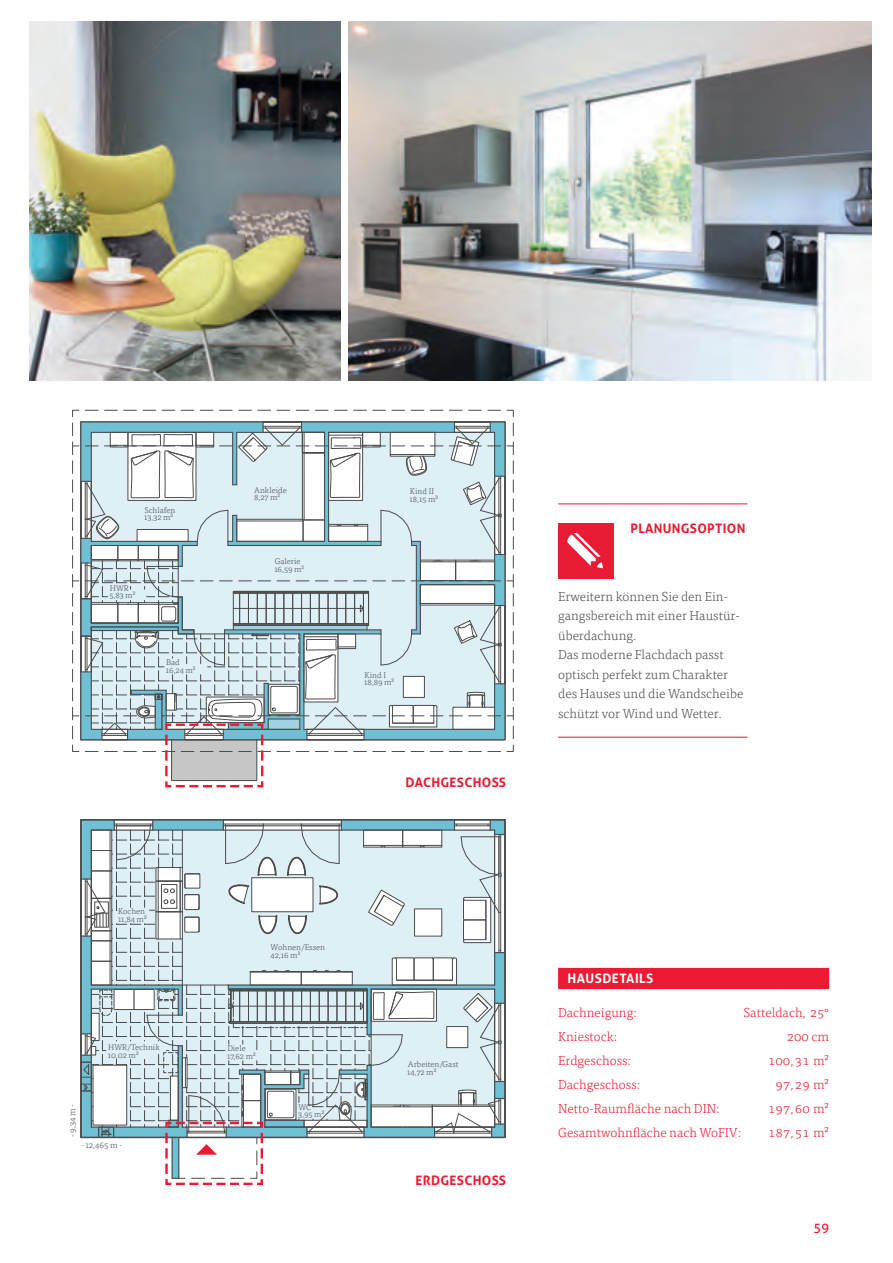
<style>
.page{position:relative;width:893px;height:1263px;background:#fff}
.page>*{position:absolute;margin:0;border:0;box-sizing:border-box;transform-origin:0 0}
.t1{font:300 13.05px/19.5px "Tisa Pro";color:#4b4c4d}
.t2{font:300 13.05px "Tisa Pro";color:#ed1a33}
.t3{font:700 13.05px "Aller";letter-spacing:.025em;color:#ed1a33}
.t4{font:700 13.05px "Aller";letter-spacing:.035em;color:#fff}
.t5{font:13.05px "Aller";color:#ed1a33}
.t6{font:300 8.55px "Tisa Pro";color:#4b4c4d}
.t7{font:300 8.25px/7.6px "Tisa Pro";color:#4b4c4d}
</style>
<div class="page">
<img style="left:349px;top:21px;width:523px;height:360px">
<img style="left:30px;top:21px;width:310px;height:360px">
<div style="left:558px;top:968px;width:271px;height:21px;background:#ed1a33"></div>
<svg style="left:72px;top:410px;width:442px;height:377px"></svg>
<hr style="left:114px;top:819px;width:39px;height:1px;background:#4b4c4d">
<hr style="left:223px;top:819px;width:118px;height:1px;background:#4b4c4d">
<hr style="left:454px;top:819px;width:36px;height:1px;background:#4b4c4d">
<hr style="left:80px;top:879px;width:2px;height:57px;background:#4b4c4d">
<svg style="left:81px;top:820px;width:425px;height:365px"></svg>
<div style="left:558px;top:523px;width:55px;height:55px;background:#ea1b34"></div>
<svg style="left:567px;top:533px;width:36px;height:35px"></svg>
<hr style="left:558px;top:737px;width:189px;height:1px;background:#ed1a33">
<hr style="left:558px;top:503px;width:189px;height:1px;background:#ed1a33">
<p class="t7" style="left:144px;top:506px;width:33px">Schlafen<br>13,32 m²</p>
<p class="t7" style="left:110px;top:583px;width:28px">HWR<br>5,83 m²</p>
<p class="t7" style="left:166px;top:658px;width:31px">Bad<br>16,24 m²</p>
<p class="t7" style="left:254px;top:486px;width:34px">Ankleide<br>8,27 m²</p>
<p class="t7" style="left:274px;top:557px;width:32px">Galerie<br>16,59 m²</p>
<p class="t7" style="left:410px;top:487px;width:30px">Kind II<br>18,15 m²</p>
<p class="t7" style="left:364px;top:670px;width:32px">Kind I<br>18,89 m²</p>
<h1 class="t3" style="left:406px;top:775px;width:102px">DACHGESCHOSS</h1>
<p class="t7" style="left:118px;top:907px;width:30px">Kochen<br>11,84 m²</p>
<p class="t6" style="left:66px;top:1137px;width:35px;rotate:-90deg">- 9,34 m -</p>
<p class="t7" style="left:108px;top:1043px;width:53px">HWR/Technik<br>10,02 m²</p>
<p class="t6" style="left:81px;top:1139px;width:43px">- 12,465 m -</p>
<p class="t7" style="left:271px;top:943px;width:56px">Wohnen/Essen<br>42,16 m²</p>
<p class="t7" style="left:227px;top:1044px;width:30px">Diele<br>17,62 m²</p>
<p class="t7" style="left:298px;top:1103px;width:28px">WC<br>3,95 m²</p>
<p class="t7" style="left:407px;top:1060px;width:53px">Arbeiten/Gast<br>14,72 m²</p>
<h1 class="t3" style="left:415px;top:1172px;width:92px">ERDGESCHOSS</h1>
<h1 class="t3" style="left:630px;top:520px;width:117px">PLANUNGSOPTION</h1>
<h1 class="t1" style="left:558px;top:586px;width:187px">Erweitern können Sie den Ein&shy;gangsbereich mit einer Haustür&shy;überdachung.<br>Das moderne Flachdach passt optisch perfekt zum Charakter des Hauses und die Wandscheibe schützt vor Wind und Wetter.</h1>
<h1 class="t4" style="left:567px;top:971px;width:87px">HAUSDETAILS</h1>
<h1 class="t2" style="left:558px;top:1003px;width:81px">Dachneigung:</h1>
<h1 class="t2" style="left:744px;top:1003px;width:87px">Satteldach, 25°</h1>
<h1 class="t2" style="left:558px;top:1027px;width:62px">Kniestock:</h1>
<h1 class="t2" style="left:787px;top:1027px;width:44px">200 cm</h1>
<h1 class="t2" style="left:558px;top:1051px;width:76px">Erdgeschoss:</h1>
<h1 class="t2" style="left:768px;top:1051px;width:63px">100,31 m²</h1>
<h1 class="t2" style="left:558px;top:1075px;width:85px">Dachgeschoss:</h1>
<h1 class="t2" style="left:775px;top:1075px;width:55px">97,29 m²</h1>
<h1 class="t2" style="left:558px;top:1099px;width:164px">Netto-Raumfläche nach DIN:</h1>
<h1 class="t2" style="left:768px;top:1099px;width:63px">197,60 m²</h1>
<h1 class="t2" style="left:558px;top:1123px;width:186px">Gesamtwohnfläche nach WoFIV:</h1>
<h1 class="t2" style="left:768px;top:1123px;width:63px">187,51 m²</h1>
<h1 class="t5" style="left:813px;top:1221px;width:17px">59</h1>
</div>
